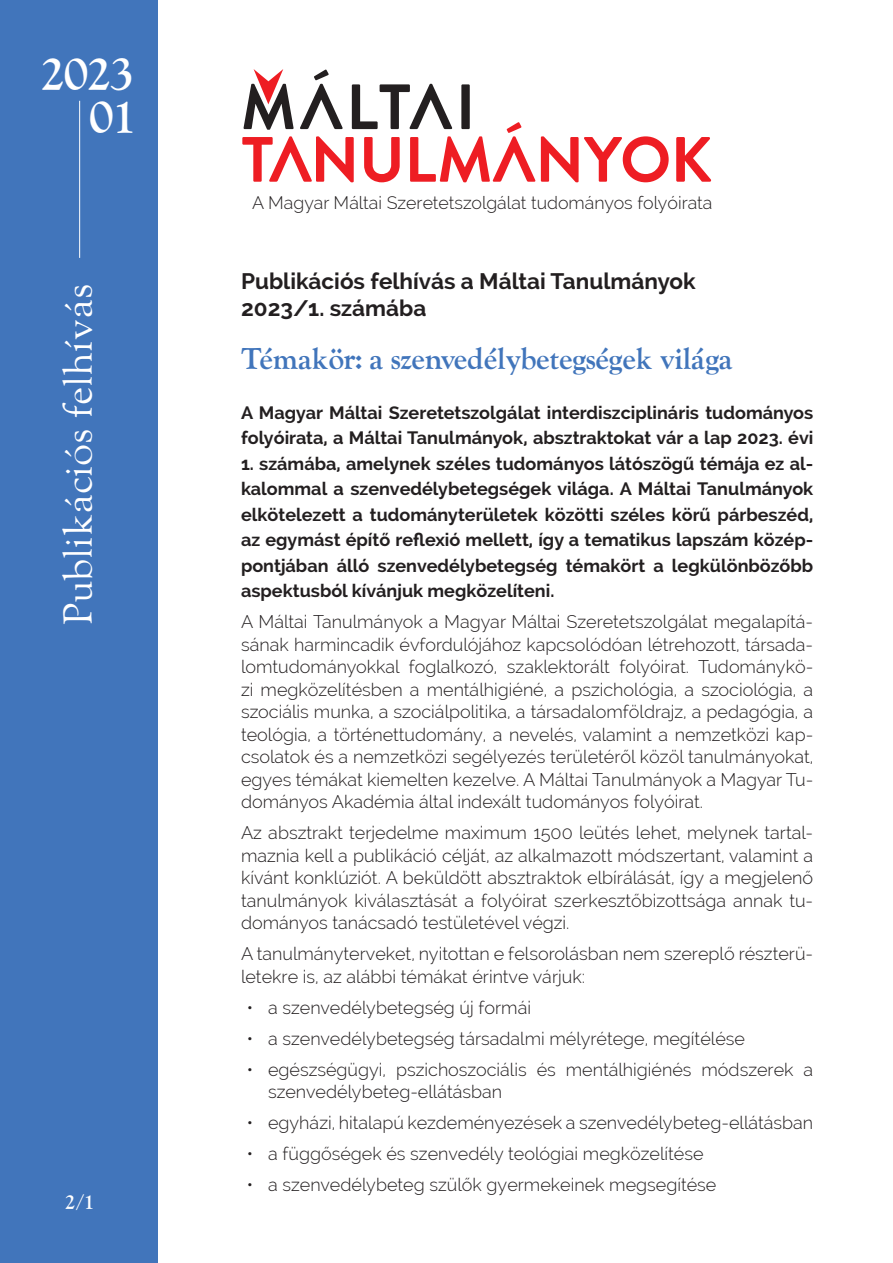
<style>
.page{position:relative;width:893px;height:1263px;background:#fff}
.page>*{position:absolute;margin:0;border:0;box-sizing:border-box;transform-origin:0 0}
.t1{font:700 48.3px/43px "LTC Goudy Oldstyle Pro";letter-spacing:-.01em;color:#fff;text-align:right}
.t2{font:39.75px "LTC Goudy Oldstyle Pro";color:#fff}
.t3{font:700 30px "LTC Goudy Oldstyle Pro";color:#4175bb}
.t4{font:700 22.5px/27px "Raleway";color:#231f20}
.t5{font:700 21px "LTC Goudy Oldstyle Pro";color:#fff}
.t6{font:300 18px/22.5px "Raleway";color:#231f20;text-align:justify}
.t7{font:700 18px/25.5px "Raleway";color:#231f20}
.t8{font:300 17.85px "Raleway";color:#231f20}
</style>
<div class="page">
<svg style="left:541px;top:136px;width:128px;height:46px"></svg>
<svg style="left:676px;top:137px;width:35px;height:45px"></svg>
<svg style="left:242px;top:69px;width:293px;height:113px"></svg>
<div style="left:0;top:0;width:157px;height:1263px;background:#4175bb"></div>
<hr style="left:79px;top:101px;width:1px;height:157px;background:#fff">
<h1 class="t1" style="left:41px;top:53px;width:94px">2023<br>01</h1>
<h2 class="t2" style="left:55px;top:625px;width:343px;rotate:-90deg">Publikációs felhívás</h2>
<p class="t5" style="left:65px;top:1189px;width:30px">2/1</p>
<p class="t8" style="left:252px;top:192px;width:462px">A Magyar Máltai Szeretetszolgálat tudományos folyóirata</p>
<p class="t4" style="left:241px;top:268px;width:456px">Publikációs felhívás a Máltai Tanulmányok<br>2023/1. számába</p>
<h3 class="t3" style="left:241px;top:340px;width:493px">Témakör: a szenvedélybetegségek világa</h3>
<p class="t7" style="left:241px;top:400px;width:574px">A Magyar Máltai Szeretetszolgálat interdiszciplináris tudományos folyóirata, a Máltai Tanulmányok, absztraktokat vár a lap 2023. évi</p>
<p class="t7" style="left:241px;top:451px;width:574px;text-align:justify">1. számába, amelynek széles tudományos látószögű témája ez al&shy;kalommal a szenvedélybetegségek világa. A Máltai Tanulmányok elkötelezett a tudományterületek közötti széles körű párbeszéd, az egymást építő reflexió mellett, így a tematikus lapszám közép&shy;pontjában álló szenvedélybetegség témakört a legkülönbözőbb aspektusból kívánjuk megközelíteni.</p>
<p class="t6" style="left:241px;top:611px;width:574px">A Máltai Tanulmányok a Magyar Máltai Szeretetszolgálat megalapítá&shy;sának harmincadik évfordulójához kapcsolódóan létrehozott, társada&shy;lomtudományokkal foglalkozó, szaklektorált folyóirat. Tudománykö&shy;zi megközelítésben a mentálhigiéné, a pszichológia, a szociológia, a szociális munka, a szociálpolitika, a társadalomföldrajz, a pedagógia, a teológia, a történettudomány, a nevelés, valamint a nemzetközi kap&shy;csolatok és a nemzetközi segélyezés területéről közöl tanulmányokat, egyes témákat kiemelten kezelve. A Máltai Tanulmányok a Magyar Tu&shy;dományos Akadémia által indexált tudományos folyóirat.</p>
<p class="t6" style="left:241px;top:822px;width:574px">Az absztrakt terjedelme maximum 1500 leütés lehet, melynek tartal&shy;maznia kell a publikáció célját, az alkalmazott módszertant, valamint a kívánt konklúziót. A beküldött absztraktok elbírálását, így a megjelenő tanulmányok kiválasztását a folyóirat szerkesztőbizottsága annak tu&shy;dományos tanácsadó testületével végzi.</p>
<p class="t6" style="left:241px;top:943px;width:574px">A tanulmányterveket, nyitottan e felsorolásban nem szereplő részterü&shy;letekre is, az alábbi témákat érintve várjuk:</p>
<p class="t6" style="left:247px;top:996px;width:286px">• a szenvedélybetegség új formái</p>
<p class="t6" style="left:247px;top:1027px;width:500px">• a szenvedélybetegség társadalmi mélyrétege, megítélése</p>
<p class="t6" style="left:268px;top:1058px;width:547px;text-indent:-21px">• egészségügyi, pszichoszociális és mentálhigiénés módszerek a szenvedélybeteg-ellátásban</p>
<p class="t6" style="left:247px;top:1112px;width:568px">• egyházi, hitalapú kezdeményezések a szenvedélybeteg-ellátásban</p>
<p class="t6" style="left:247px;top:1143px;width:458px">• a függőségek és szenvedély teológiai megközelítése</p>
<p class="t6" style="left:247px;top:1174px;width:471px">• a szenvedélybeteg szülők gyermekeinek megsegítése</p>
</div>
